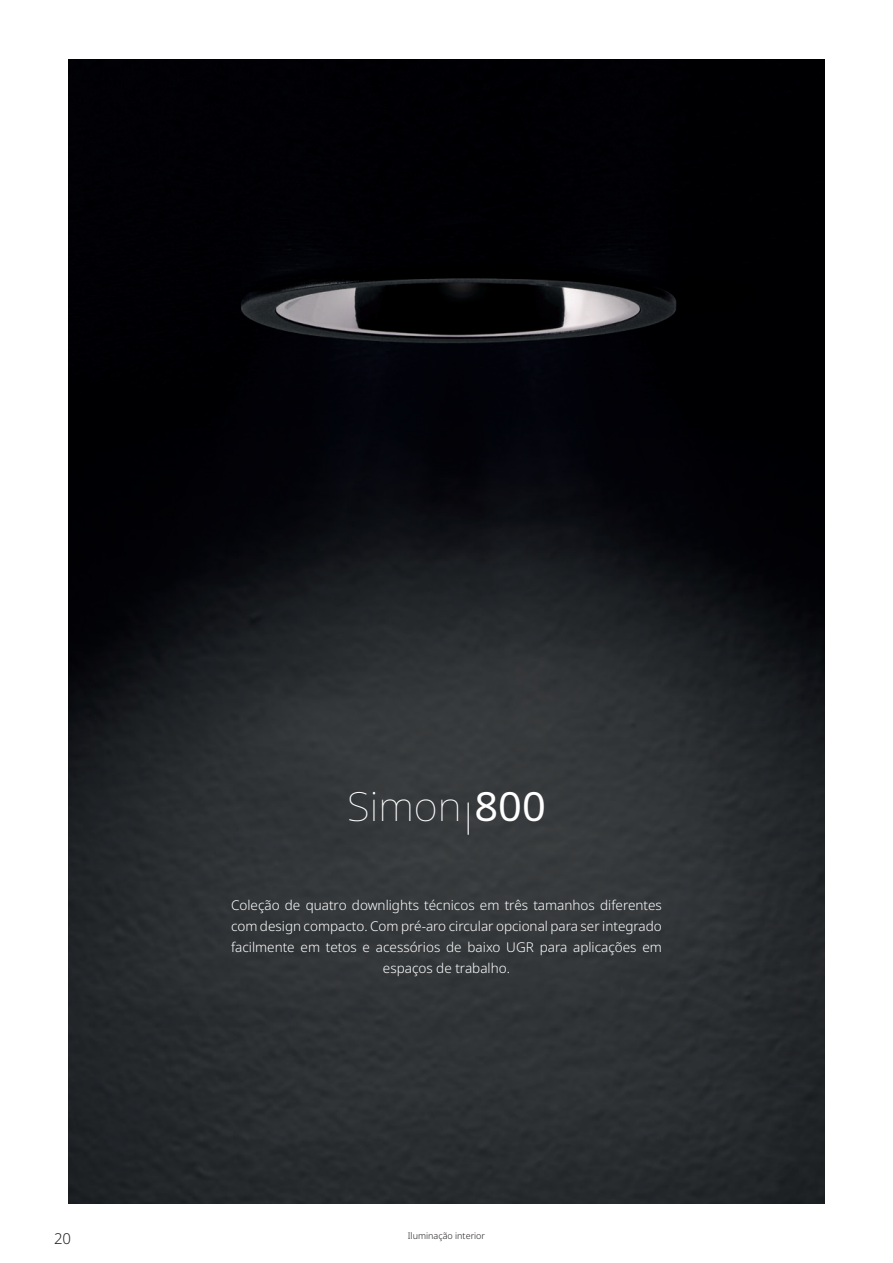
<style>
.page{position:relative;width:893px;height:1263px;background:#fff}
.page>*{position:absolute;margin:0;border:0;box-sizing:border-box;transform-origin:0 0}
.t1{font:100 40.05px "Noto Sans";color:#fff;scale:1.04 1}
.t2{font:300 15px "Noto Sans";color:#231f20}
.Simon_texto_9pt_just{font:300 13.5px/21px "Noto Sans";color:#fff;text-align:center}
.t3{font:300 9px "Noto Sans";color:#231f20}
.s1{font-weight:400}
</style>
<div class="page">
<img style="left:68px;top:60px;width:757px;height:1143px">
<hr style="left:468px;top:802px;width:1px;height:33px;background:#fff">
<h1 class="t1" style="left:347px;top:778px;width:193px">Simon <span class="s1">800</span></h1>
<p class="Simon_texto_9pt_just" style="left:231px;top:895px;width:432px">Coleção de quatro downlights técnicos em três tamanhos diferentes com design compacto. Com pré-aro circular opcional para ser integrado facilmente em tetos e acessórios de baixo UGR para aplicações em espaços de trabalho.</p>
<p class="t2" style="left:54px;top:1230px;width:19px">20</p>
<p class="t3" style="left:408px;top:1230px;width:79px">Iluminação interior</p>
</div>
